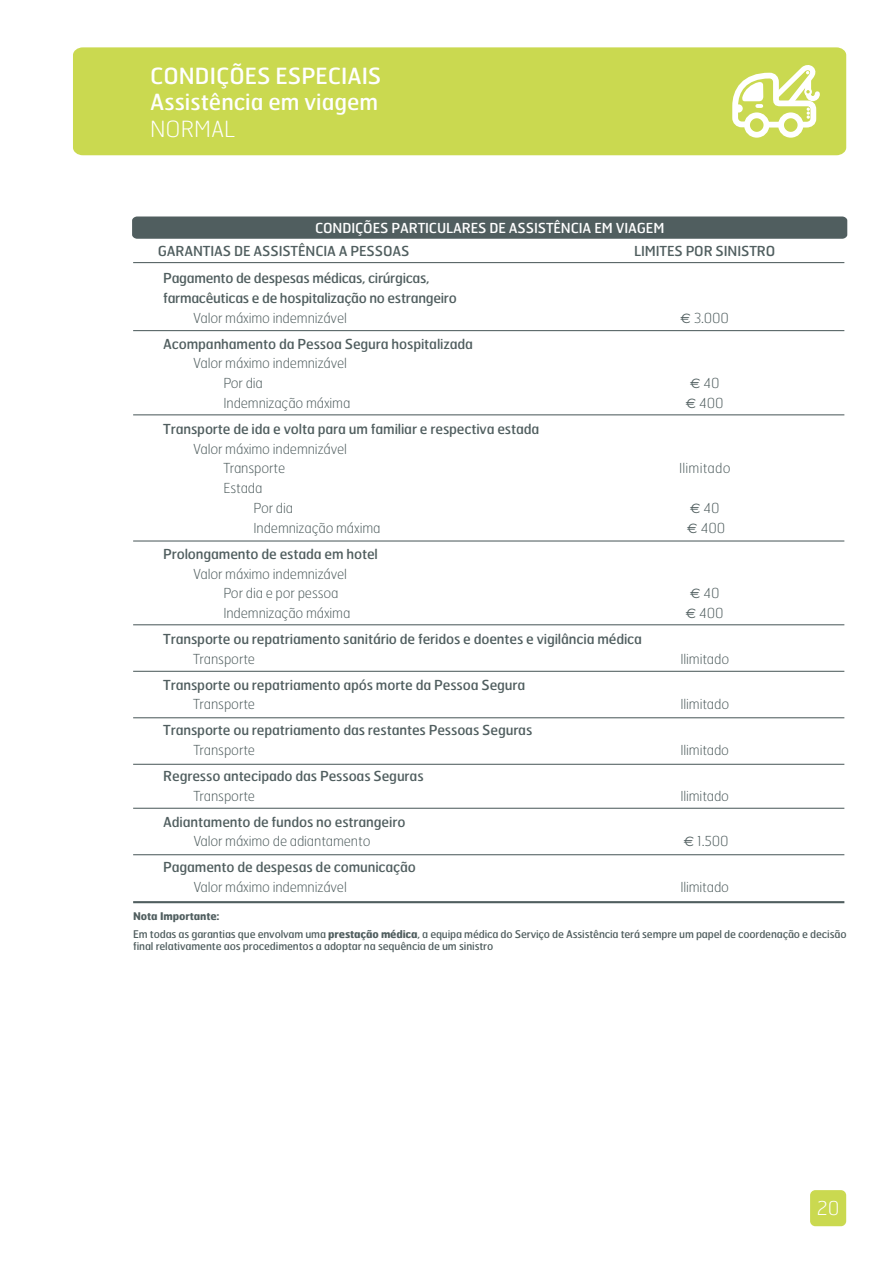
<style>
.page{position:relative;width:893px;height:1263px;background:#fff}
.page>*{position:absolute;margin:0;border:0;box-sizing:border-box;transform-origin:0 0}
.t1{font:22.35px/26.5px "Hermes";color:#fff}
.t2{font:100 22.35px "Hermes";color:#fff}
.t3{font:100 19.05px "Hermes";color:#fff}
.t4{font:13.8px/19.8px "Hermes";letter-spacing:-.01em;color:#505e5f}
.t5{font:100 13.8px/19.8px "Hermes";letter-spacing:-.01em;color:#505e5f}
.t6{font:13.8px "Hermes";letter-spacing:-.01em;color:#fff}
.t7{font:100 13.8px "Hermes";letter-spacing:.015em;color:#505e5f}
.t8{font:10.65px/17.7px "Hermes";letter-spacing:-.015em;color:#505e5f}
.s1{font-family:"Euro Sans";font-weight:400}
.s2{font-weight:700}
</style>
<div class="page">
<div style="left:73px;top:47px;width:773px;height:108px;background:#cad950"></div>
<div style="left:810px;top:1190px;width:36px;height:36px;background:#cad950;border-radius:5px"></div>
<svg style="left:744px;top:112px;width:25px;height:26px"></svg>
<svg style="left:778px;top:112px;width:25px;height:26px"></svg>
<svg style="left:729px;top:62px;width:93px;height:68px"></svg>
<svg style="left:132px;top:216px;width:716px;height:23px;background:#566364"></svg>
<hr style="left:133px;top:262px;width:711px;height:1px;background:#505e5f">
<hr style="left:133px;top:330px;width:711px;height:1px;background:#505e5f">
<hr style="left:133px;top:414px;width:711px;height:1px;background:#505e5f">
<hr style="left:133px;top:540px;width:711px;height:2px;background:#505e5f">
<hr style="left:133px;top:901px;width:711px;height:2px;background:#505e5f">
<hr style="left:133px;top:624px;width:711px;height:1px;background:#505e5f">
<hr style="left:133px;top:671px;width:711px;height:1px;background:#505e5f">
<hr style="left:133px;top:717px;width:711px;height:1px;background:#505e5f">
<hr style="left:133px;top:764px;width:711px;height:1px;background:#505e5f">
<hr style="left:133px;top:808px;width:711px;height:1px;background:#505e5f">
<hr style="left:133px;top:854px;width:711px;height:1px;background:#505e5f">
<h1 class="t1" style="left:150px;top:64px;width:233px">CONDIÇÕES ESPECIAIS<br>Assistência em viagem</h1>
<h1 class="t2" style="left:150px;top:120px;width:86px">NORMAL</h1>
<p class="t6" style="left:315px;top:222px;width:351px">CONDIÇÕES PARTICULARES DE ASSISTÊNCIA EM VIAGEM</p>
<p class="t4" style="left:158px;top:241px;width:253px">GARANTIAS DE ASSISTÊNCIA A PESSOAS</p>
<p class="t4" style="left:634px;top:241px;width:143px">LIMITES POR SINISTRO</p>
<p class="t4" style="left:163px;top:269px;width:295px">Pagamento de despesas médicas, cirúrgicas, farmacêuticas e de hospitalização no estrangeiro</p>
<p class="t5" style="left:193px;top:309px;width:155px">Valor máximo indemnizável</p>
<p class="t5" style="left:680px;top:309px;width:50px"><span class="s1">€</span> 3.000</p>
<p class="t4" style="left:163px;top:335px;width:311px">Acompanhamento da Pessoa Segura hospitalizada</p>
<p class="t5" style="left:223px;top:355px;width:125px;text-indent:-30px">Valor máximo indemnizável<br>Por dia</p>
<p class="t5" style="left:690px;top:374px;width:31px"><span class="s1">€</span> 40</p>
<p class="t5" style="left:223px;top:394px;width:128px">Indemnização máxima</p>
<p class="t5" style="left:686px;top:394px;width:39px"><span class="s1">€</span> 400</p>
<p class="t4" style="left:163px;top:420px;width:378px">Transporte de ida e volta para um familiar e respectiva estada</p>
<p class="t5" style="left:223px;top:440px;width:125px;text-indent:-30px">Valor máximo indemnizável<br>Transporte</p>
<p class="t7" style="left:679px;top:463px;width:53px">Ilimitado</p>
<p class="t5" style="left:253px;top:480px;width:41px;text-indent:-30px">Estada<br>Por dia</p>
<p class="t5" style="left:690px;top:499px;width:31px"><span class="s1">€</span> 40</p>
<p class="t5" style="left:253px;top:519px;width:128px">Indemnização máxima</p>
<p class="t5" style="left:687px;top:519px;width:40px"><span class="s1">€</span> 400</p>
<p class="t4" style="left:163px;top:545px;width:216px">Prolongamento de estada em hotel</p>
<p class="t5" style="left:223px;top:565px;width:125px;text-indent:-30px">Valor máximo indemnizável<br>Por dia e por pessoa</p>
<p class="t5" style="left:690px;top:585px;width:31px"><span class="s1">€</span> 40</p>
<p class="t5" style="left:223px;top:604px;width:128px">Indemnização máxima</p>
<p class="t5" style="left:686px;top:604px;width:39px"><span class="s1">€</span> 400</p>
<p class="t4" style="left:163px;top:630px;width:480px">Transporte ou repatriamento sanitário de feridos e doentes e vigilância médica</p>
<p class="t5" style="left:193px;top:650px;width:63px">Transporte</p>
<p class="t5" style="left:680px;top:650px;width:50px">Ilimitado</p>
<p class="t4" style="left:163px;top:676px;width:364px">Transporte ou repatriamento após morte da Pessoa Segura</p>
<p class="t5" style="left:193px;top:696px;width:63px">Transporte</p>
<p class="t5" style="left:680px;top:696px;width:50px">Ilimitado</p>
<p class="t4" style="left:163px;top:721px;width:371px">Transporte ou repatriamento das restantes Pessoas Seguras</p>
<p class="t5" style="left:193px;top:741px;width:63px">Transporte</p>
<p class="t5" style="left:680px;top:741px;width:50px">Ilimitado</p>
<p class="t4" style="left:163px;top:767px;width:262px">Regresso antecipado das Pessoas Seguras</p>
<p class="t5" style="left:193px;top:787px;width:63px">Transporte</p>
<p class="t5" style="left:680px;top:787px;width:50px">Ilimitado</p>
<p class="t4" style="left:163px;top:813px;width:244px">Adiantamento de fundos no estrangeiro</p>
<p class="t5" style="left:193px;top:833px;width:179px">Valor máximo de adiantamento</p>
<p class="t5" style="left:684px;top:833px;width:47px"><span class="s1">€</span> 1.500</p>
<p class="t4" style="left:163px;top:858px;width:254px">Pagamento de despesas de comunicação</p>
<p class="t5" style="left:193px;top:878px;width:155px">Valor máximo indemnizável</p>
<p class="t5" style="left:680px;top:878px;width:50px">Ilimitado</p>
<p class="t8" style="left:133px;top:908px;width:715px"><span class="s2">Nota Importante:<br></span>Em todas as garantias que envolvam uma <span class="s2">prestação médica</span>, a equipa médica do Serviço de Assistência terá sempre um papel de coordenação e decisão</p>
<p class="t8" style="left:133px;top:938px;width:362px">final relativamente aos procedimentos a adoptar na sequência de um sinistro</p>
<h2 class="t3" style="left:817px;top:1200px;width:24px">20</h2>
</div>
